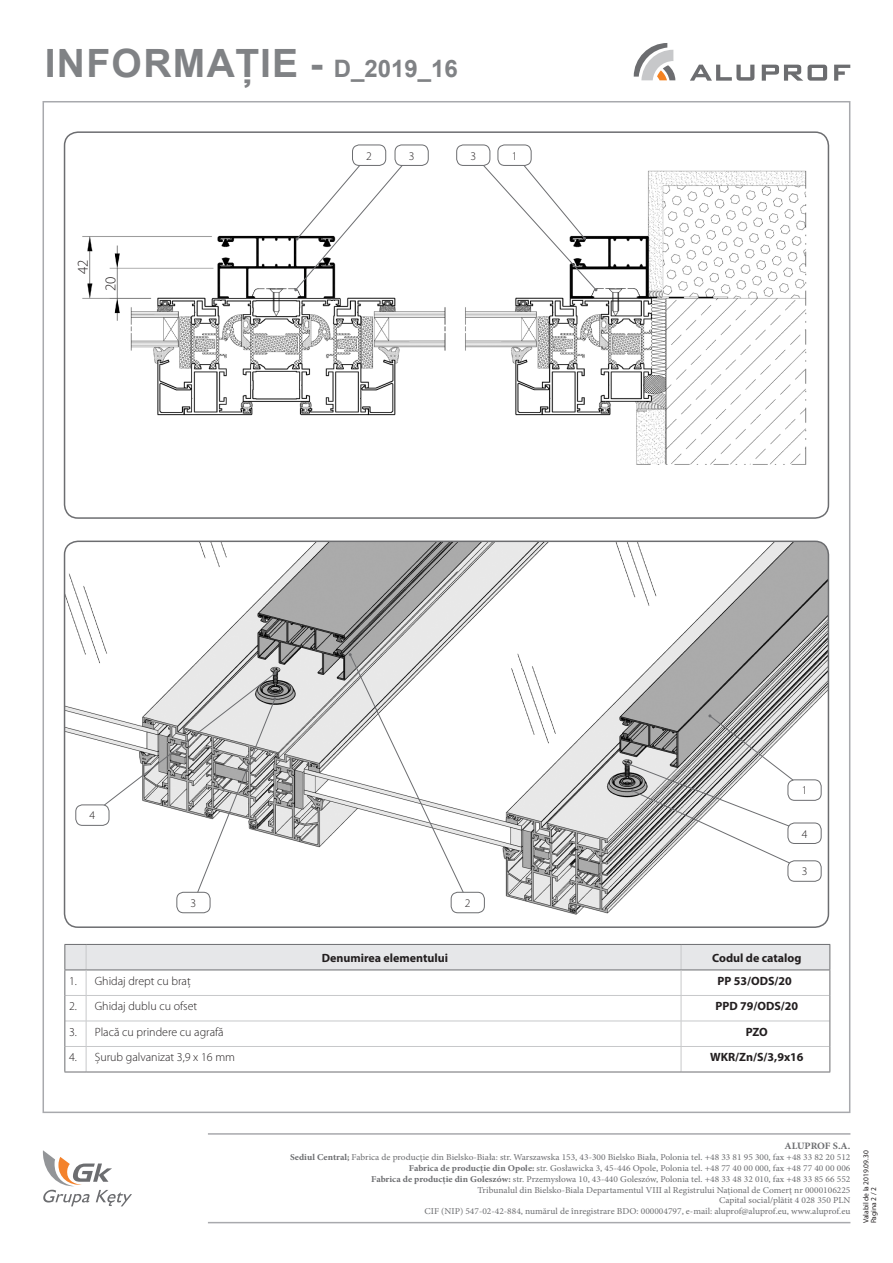
<style>
.page{position:relative;width:893px;height:1263px;background:#fff}
.page>*{position:absolute;margin:0;border:0;box-sizing:border-box;transform-origin:0 0}
.t1{font:700 39px "Arial";letter-spacing:.035em;color:#808285}
.Zwykły_tekst{font:300 15px "Myriad Pro";color:#231f20}
.nazwa_grupy_styl_1{font:300 12px "Myriad Pro";color:#231f20}
.tabela_4_kolumna{font:700 12px "Myriad Pro";color:#231f20}
.tabela_1_kolumna{font:300 12px "Myriad Pro";color:#231f20}
.tabela_1_kolumna-2{font:700 12px "Myriad Pro";color:#231f20}
.t2{font:300 11.7px "Myriad Pro";color:#231f20}
.t3{font:700 9.75px "Minion Pro";letter-spacing:-.01em;color:#6c6d70;scale:1.05 1}
.t4{font:9px/10.8px "Minion Pro";color:#6c6d70;text-align:right;scale:1.05 1}
.t5{font:7.5px/7.8px "Myriad Pro";color:#231f20}
.s1{font-size:24px}
.s2{font-weight:700}
</style>
<div class="page">
<svg style="left:43px;top:1150px;width:89px;height:56px"></svg>
<svg style="left:634px;top:43px;width:41px;height:37px"></svg>
<svg style="left:690px;top:65px;width:64px;height:16px"></svg>
<svg style="left:762px;top:65px;width:65px;height:16px"></svg>
<svg style="left:834px;top:65px;width:16px;height:16px"></svg>
<hr style="left:208px;top:1222px;width:642px;height:1px;background:#a8a9ad">
<hr style="left:208px;top:1133px;width:642px;height:2px;background:#a8a9ad">
<img style="left:66px;top:133px;width:762px;height:384px">
<div style="left:64px;top:131px;width:765px;height:388px;border:2px solid #6c6d70;border-radius:14px"></div>
<img style="left:65px;top:541px;width:763px;height:386px">
<div style="left:64px;top:541px;width:765px;height:387px;border:2px solid #6c6d70;border-radius:14px"></div>
<svg style="left:64px;top:944px;width:766px;height:128px"></svg>
<hr style="left:86px;top:1071px;width:595px;height:1px;background:#6c6d70">
<hr style="left:681px;top:1071px;width:149px;height:1px;background:#6c6d70">
<div style="left:788px;top:780px;width:33px;height:20px;background:#fff;border-radius:7px"></div>
<div style="left:788px;top:779px;width:33px;height:22px;border:1px solid #6c6d70;border-radius:7px"></div>
<div style="left:788px;top:823px;width:33px;height:20px;background:#fff;border-radius:7px"></div>
<div style="left:788px;top:823px;width:33px;height:21px;border:1px solid #6c6d70;border-radius:7px"></div>
<svg style="left:628px;top:714px;width:177px;height:157px"></svg>
<div style="left:788px;top:861px;width:33px;height:20px;background:#fff;border-radius:7px"></div>
<div style="left:788px;top:860px;width:33px;height:22px;border:1px solid #6c6d70;border-radius:7px"></div>
<svg style="left:349px;top:653px;width:120px;height:249px"></svg>
<div style="left:451px;top:892px;width:33px;height:21px;background:#fff;border-radius:7px"></div>
<div style="left:451px;top:892px;width:34px;height:21px;border:1px solid #6c6d70;border-radius:7px"></div>
<div style="left:352px;top:145px;width:34px;height:20px;background:#fff;border-radius:7px"></div>
<div style="left:352px;top:145px;width:34px;height:21px;border:1px solid #6c6d70;border-radius:7px"></div>
<svg style="left:294px;top:154px;width:119px;height:137px"></svg>
<div style="left:395px;top:145px;width:33px;height:20px;background:#fff;border-radius:7px"></div>
<div style="left:395px;top:145px;width:34px;height:21px;border:1px solid #6c6d70;border-radius:7px"></div>
<div style="left:457px;top:145px;width:33px;height:20px;background:#fff;border-radius:7px"></div>
<div style="left:456px;top:145px;width:34px;height:21px;border:1px solid #6c6d70;border-radius:7px"></div>
<svg style="left:473px;top:154px;width:124px;height:137px"></svg>
<div style="left:498px;top:145px;width:33px;height:20px;background:#fff;border-radius:7px"></div>
<div style="left:498px;top:145px;width:33px;height:21px;border:1px solid #6c6d70;border-radius:7px"></div>
<div style="left:76px;top:805px;width:33px;height:20px;background:#fff;border-radius:7px"></div>
<div style="left:75px;top:804px;width:34px;height:22px;border:1px solid #6c6d70;border-radius:7px"></div>
<svg style="left:92px;top:672px;width:184px;height:230px"></svg>
<div style="left:177px;top:892px;width:33px;height:21px;background:#fff;border-radius:7px"></div>
<div style="left:176px;top:892px;width:34px;height:21px;border:1px solid #6c6d70;border-radius:7px"></div>
<h1 class="t1" style="left:45px;top:36px;width:415px">INFORMAȚIE - <span class="s1">D_2019_16</span></h1>
<p class="Zwykły_tekst" style="left:75px;top:274px;width:16px;rotate:-90deg">42</p>
<p class="Zwykły_tekst" style="left:102px;top:291px;width:16px;rotate:-90deg">20</p>
<p class="t2" style="left:366px;top:149px;width:7px">2</p>
<p class="t2" style="left:409px;top:149px;width:7px">3</p>
<p class="t2" style="left:470px;top:149px;width:7px">3</p>
<p class="t2" style="left:512px;top:149px;width:7px">1</p>
<p class="t2" style="left:90px;top:809px;width:7px">4</p>
<p class="t2" style="left:191px;top:896px;width:7px">3</p>
<p class="t2" style="left:465px;top:896px;width:7px">2</p>
<p class="t2" style="left:802px;top:784px;width:7px">1</p>
<p class="t2" style="left:802px;top:827px;width:7px">4</p>
<p class="t2" style="left:802px;top:865px;width:7px">3</p>
<p class="tabela_1_kolumna-2" style="left:322px;top:950px;width:128px">Denumirea elementului</p>
<p class="tabela_4_kolumna" style="left:712px;top:950px;width:91px">Codul de catalog</p>
<p class="tabela_1_kolumna" style="left:69px;top:974px;width:9px">1.</p>
<p class="tabela_1_kolumna" style="left:95px;top:974px;width:97px">Ghidaj drept cu braț</p>
<p class="tabela_4_kolumna" style="left:717px;top:973px;width:76px">PP 53/ODS/20</p>
<p class="tabela_1_kolumna" style="left:69px;top:1000px;width:9px">2.</p>
<p class="nazwa_grupy_styl_1" style="left:95px;top:1000px;width:104px">Ghidaj dublu cu ofset</p>
<p class="tabela_4_kolumna" style="left:715px;top:998px;width:84px">PPD 79/ODS/20</p>
<p class="tabela_1_kolumna" style="left:69px;top:1025px;width:9px">3.</p>
<p class="nazwa_grupy_styl_1" style="left:95px;top:1025px;width:130px">Placă cu prindere cu agrafă</p>
<p class="tabela_4_kolumna" style="left:746px;top:1024px;width:24px">PZO</p>
<p class="tabela_1_kolumna" style="left:69px;top:1051px;width:9px">4.</p>
<p class="nazwa_grupy_styl_1" style="left:95px;top:1051px;width:142px">Șurub galvanizat 3,9 x 16 mm</p>
<p class="tabela_4_kolumna" style="left:710px;top:1049px;width:95px">WKR/Zn/S/3,9x16</p>
<p class="t3" style="left:784px;top:1139px;width:64px">ALUPROF S.A.</p>
<p class="t4" style="left:290px;top:1152px;width:535px"><span class="s2">Sediul Central;</span> Fabrica de producție din Bielsko-Biała: str. Warszawska 153, 43-300 Bielsko Biała, Polonia tel. +48 33 81 95 300, fax +48 33 82 20 512<br><span class="s2">Fabrica de producție din Opole:</span> str. Gosławicka 3, 45-446 Opole, Polonia tel. +48 77 40 00 000, fax +48 77 40 00 006<br><span class="s2">Fabrica de producție din Goleszów:</span> str. Przemysłowa 10, 43-440 Goleszów, Polonia tel. +48 33 48 32 010, fax +48 33 85 66 552<br>Tribunalul din Bielsko-Biala Departamentul VIII al Registrului Național de Comerț nr 0000106225<br>Capital social/plătit 4 028 350 PLN<br>CIF (NIP) 547-02-42-884, numărul de înregistrare BDO: 000004797, e-mail: aluprof@aluprof.eu, www.aluprof.eu</p>
<p class="t5" style="left:862px;top:1223px;width:74px;rotate:-90deg">Valabil de la 2019.09.30<br>Pagina 2 / 2</p>
</div>
